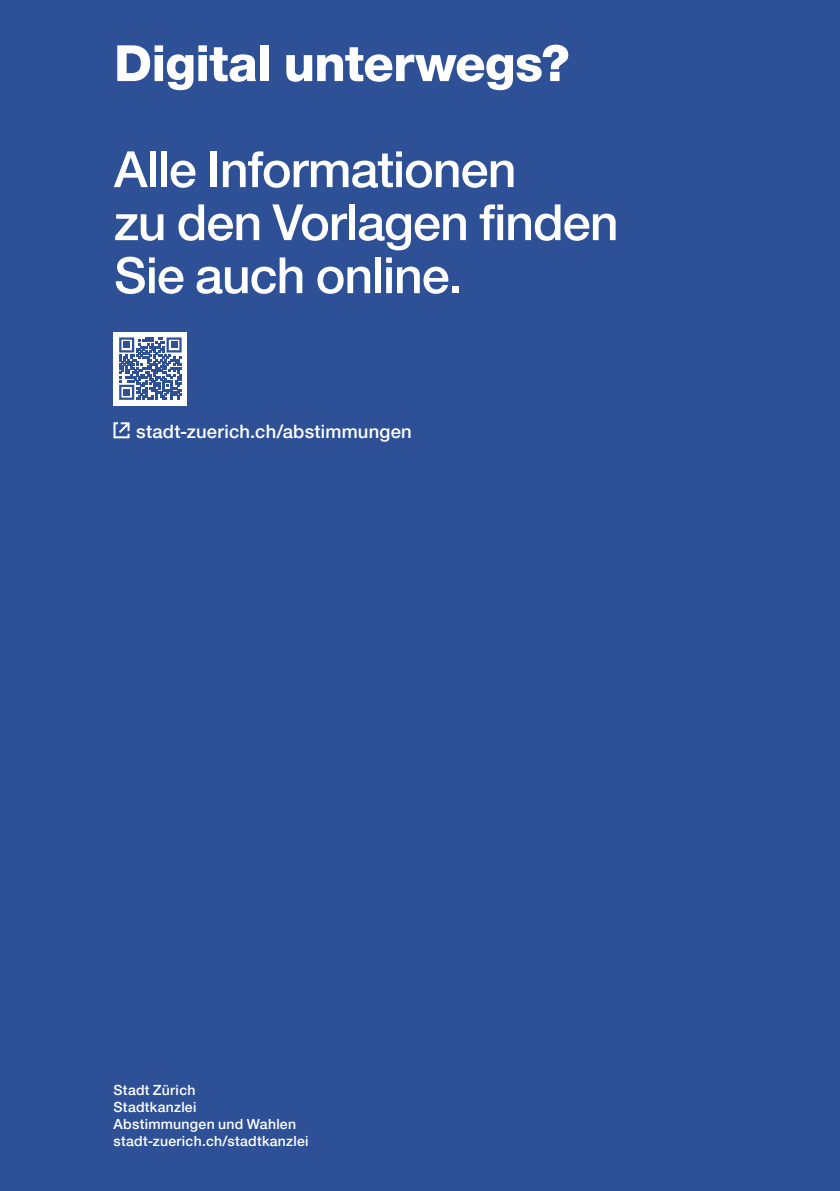
<style>
.page{position:relative;width:840px;height:1191px;background:#fff}
.page>*{position:absolute;margin:0;border:0;box-sizing:border-box;transform-origin:0 0}
._03_Lead_Medium_22pt{font:500 50px/53px "Helvetica Neue LT Pro";letter-spacing:-.02em;color:#fff}
._01_Titel_Heavy_22pt{font:800 50px "Helvetica Neue LT Pro";letter-spacing:-.015em;color:#fff}
._04_Text_Medium_9_2p{font:500 18.4px "Helvetica Neue LT Pro";letter-spacing:.01em;color:#fff}
._06_Legenden_Medium{font:500 14px "Helvetica Neue LT Pro";letter-spacing:.02em;color:#fff}
</style>
<div class="page">
<div style="left:0;top:0;width:839px;height:1191px;background:#2d5097"></div>
<svg style="left:113px;top:422px;width:16px;height:16px"></svg>
<div style="left:113px;top:332px;width:74px;height:73px;background:#fff"></div>
<svg style="left:119px;top:337px;width:62px;height:63px"></svg>
<div style="left:123px;top:389px;width:7px;height:6px;background:#2d5097"></div>
<h1 class="_01_Titel_Heavy_22pt" style="left:114px;top:34px;width:457px">Digital unterwegs?</h1>
<p class="_03_Lead_Medium_22pt" style="left:114px;top:142px;width:505px">Alle Informationen<br>zu den Vorlagen finden<br>Sie auch online.</p>
<p class="_04_Text_Medium_9_2p" style="left:136px;top:421px;width:277px">stadt-zuerich.ch/abstimmungen</p>
<p class="_06_Legenden_Medium" style="left:113px;top:1081px;width:83px">Stadt Zürich</p>
<p class="_06_Legenden_Medium" style="left:113px;top:1098px;width:84px">Stadtkanzlei</p>
<p class="_06_Legenden_Medium" style="left:113px;top:1115px;width:184px">Abstimmungen und Wahlen</p>
<p class="_06_Legenden_Medium" style="left:113px;top:1132px;width:196px">stadt-zuerich.ch/stadtkanzlei</p>
</div>
